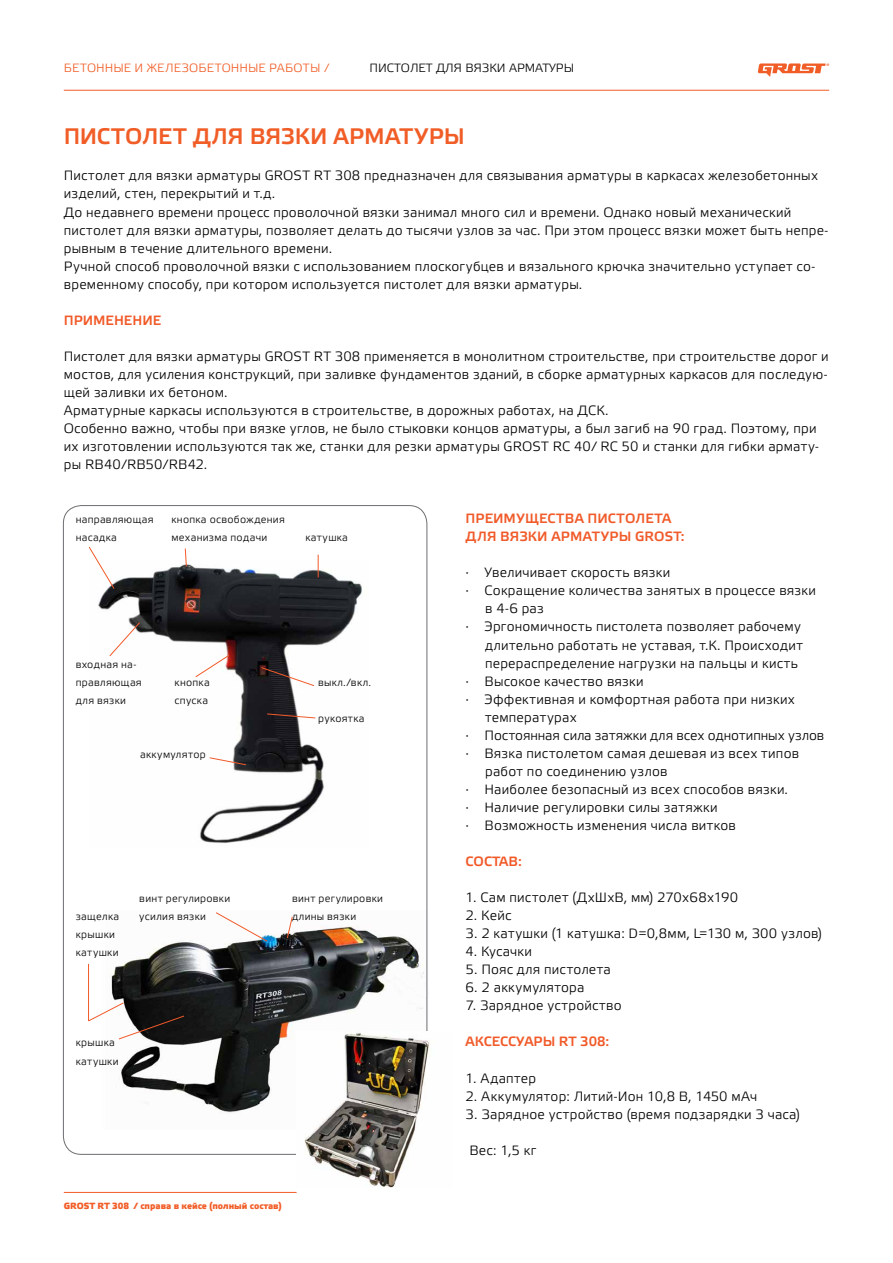
<style>
.page{position:relative;width:893px;height:1263px;background:#fff}
.page>*{position:absolute;margin:0;border:0;box-sizing:border-box;transform-origin:0 0}
.t1{font:500 22.5px "Etelka";letter-spacing:-.005em;color:#f15d27}
.t2{font:300 13.5px/18px "Etelka";letter-spacing:.015em;color:#000}
.t3{font:500 13.5px/18px "Etelka";color:#f15a29}
.t4{font:300 12px "Etelka";letter-spacing:.01em;color:#f15d27}
.t5{font:300 12px "Etelka";color:#000}
.t6{font:300 10.5px/18px "Etelka";letter-spacing:.025em;color:#000}
.t7{font:500 9px "Etelka";color:#f15d27}
</style>
<div class="page">
<hr style="left:64px;top:90px;width:765px;height:1px;background:#f15d27">
<svg style="left:758px;top:63px;width:71px;height:14px"></svg>
<hr style="left:64px;top:1192px;width:233px;height:1px;background:#f15d27">
<img style="left:110px;top:910px;width:318px;height:204px">
<img style="left:98px;top:560px;width:264px;height:283px">
<svg style="left:88px;top:547px;width:27px;height:43px"></svg>
<svg style="left:184px;top:548px;width:3px;height:19px"></svg>
<svg style="left:318px;top:555px;width:1px;height:22px"></svg>
<svg style="left:109px;top:622px;width:32px;height:35px"></svg>
<svg style="left:260px;top:667px;width:55px;height:19px"></svg>
<svg style="left:195px;top:654px;width:35px;height:24px"></svg>
<svg style="left:266px;top:713px;width:50px;height:6px"></svg>
<svg style="left:209px;top:757px;width:38px;height:9px"></svg>
<svg style="left:215px;top:912px;width:53px;height:30px"></svg>
<svg style="left:286px;top:916px;width:7px;height:23px"></svg>
<svg style="left:88px;top:1002px;width:97px;height:38px"></svg>
<hr style="left:88px;top:964px;width:1px;height:57px;background:#f15a29">
<img style="left:297px;top:1031px;width:133px;height:157px">
<p class="t4" style="left:64px;top:61px;width:267px">Бетонные и железобетонные работы /</p>
<p class="t5" style="left:370px;top:61px;width:206px">ПИСТОЛЕТ для ВЯЗКИ арматуры</p>
<h1 class="t1" style="left:64px;top:122px;width:402px">Пистолет для вязки арматуры</h1>
<p class="t2" style="left:64px;top:167px;width:766px">Пистолет для вязки арматуры GROST RT 308 предназначен для связывания арматуры в каркасах железобетонных изделий, стен, перекрытий и т.д.<br>До недавнего времени процесс проволочной вязки занимал много сил и времени. Однако новый механический пистолет для вязки арматуры, позволяет делать до тысячи узлов за час. При этом процесс вязки может быть непре&shy;рывным в течение длительного времени.<br>Ручной способ проволочной вязки с использованием плоскогубцев и вязального крючка значительно уступает со&shy;временному способу, при котором используется пистолет для вязки арматуры.</p>
<p class="t3" style="left:64px;top:311px;width:99px">Применение</p>
<p class="t2" style="left:64px;top:347px;width:766px">Пистолет для вязки арматуры GROST RT 308 применяется в монолитном строительстве, при строительстве дорог и мостов, для усиления конструкций, при заливке фундаментов зданий, в сборке арматурных каркасов для последую&shy;щей заливки их бетоном.<br>Арматурные каркасы используются в строительстве, в дорожных работах, на ДСК.<br>Особенно важно, чтобы при вязке углов, не было стыковки концов арматуры, а был загиб на 90 град. Поэтому, при их изготовлении используются так же, станки для резки арматуры GROST RC 40/ RC 50 и станки для гибки армату&shy;ры RB40/RB50/RB42.</p>
<p class="t6" style="left:76px;top:511px;width:79px">направляющая насадка</p>
<p class="t6" style="left:171px;top:511px;width:115px">кнопка освобождения механизма подачи</p>
<p class="t6" style="left:305px;top:529px;width:44px">катушка</p>
<p class="t6" style="left:76px;top:655px;width:67px">входная на&shy;правляющая для вязки</p>
<p class="t6" style="left:174px;top:673px;width:37px">кнопка спуска</p>
<p class="t6" style="left:318px;top:673px;width:54px">выкл./вкл.</p>
<p class="t6" style="left:318px;top:709px;width:48px">рукоятка</p>
<p class="t6" style="left:140px;top:745px;width:67px">аккумулятор</p>
<p class="t6" style="left:76px;top:908px;width:45px">защелка крышки катушки</p>
<p class="t6" style="left:139px;top:890px;width:93px">винт регулировки усилия вязки</p>
<p class="t6" style="left:76px;top:1034px;width:44px">крышка катушки</p>
<p class="t6" style="left:292px;top:890px;width:93px">винт регулировки длины вязки</p>
<p class="t7" style="left:64px;top:1200px;width:220px">GROST RT 308 / справа в кейсе (полный состав)</p>
<p class="t3" style="left:466px;top:510px;width:221px">Преимущества пистолета для вязки арматуры GROST:</p>
<p class="t2" style="left:466px;top:564px;width:206px">· Увеличивает скорость вязки</p>
<p class="t2" style="left:466px;top:582px;width:352px">· Сокращение количества занятых в процессе вязки</p>
<p class="t2" style="left:485px;top:600px;width:60px">в 4-6 раз</p>
<p class="t2" style="left:466px;top:618px;width:337px">· Эргономичность пистолета позволяет рабочему</p>
<p class="t2" style="left:485px;top:636px;width:319px">длительно работать не уставая, т.К. Происходит</p>
<p class="t2" style="left:485px;top:654px;width:314px">перераспределение нагрузки на пальцы и кисть</p>
<p class="t2" style="left:466px;top:672px;width:180px">· Высокое качество вязки</p>
<p class="t2" style="left:466px;top:690px;width:331px">· Эффективная и комфортная работа при низких</p>
<p class="t2" style="left:485px;top:708px;width:93px">температурах</p>
<p class="t2" style="left:466px;top:726px;width:360px">· Постоянная сила затяжки для всех однотипных узлов</p>
<p class="t2" style="left:466px;top:744px;width:335px">· Вязка пистолетом самая дешевая из всех типов</p>
<p class="t2" style="left:485px;top:762px;width:184px">работ по соединению узлов</p>
<p class="t2" style="left:466px;top:780px;width:324px">· Наиболее безопасный из всех способов вязки.</p>
<p class="t2" style="left:466px;top:798px;width:253px">· Наличие регулировки силы затяжки</p>
<p class="t2" style="left:466px;top:816px;width:272px">· Возможность изменения числа витков</p>
<p class="t3" style="left:466px;top:853px;width:58px">Состав:</p>
<p class="t2" style="left:466px;top:889px;width:274px">1. Сам пистолет (ДхШхВ, мм) 270x68х190</p>
<p class="t2" style="left:466px;top:907px;width:47px">2. Кейс</p>
<p class="t2" style="left:466px;top:925px;width:358px">3. 2 катушки (1 катушка: D=0,8мм, L=130 м, 300 узлов)</p>
<p class="t2" style="left:466px;top:943px;width:68px">4. Кусачки</p>
<p class="t2" style="left:466px;top:961px;width:147px">5. Пояс для пистолета</p>
<p class="t2" style="left:466px;top:979px;width:120px">6. 2 аккумулятора</p>
<p class="t2" style="left:466px;top:997px;width:158px">7. Зарядное устройство</p>
<p class="t3" style="left:466px;top:1033px;width:145px">Аксессуары RT 308:</p>
<p class="t2" style="left:466px;top:1069px;width:72px">1. Адаптер</p>
<p class="t2" style="left:466px;top:1087px;width:293px">2. Аккумулятор: Литий-Ион 10,8 В, 1450 мАч</p>
<p class="t2" style="left:466px;top:1105px;width:336px">3. Зарядное устройство (время подзарядки 3 часа)</p>
<p class="t2" style="left:469px;top:1141px;width:68px">Вес: 1,5 кг</p>
</div>
